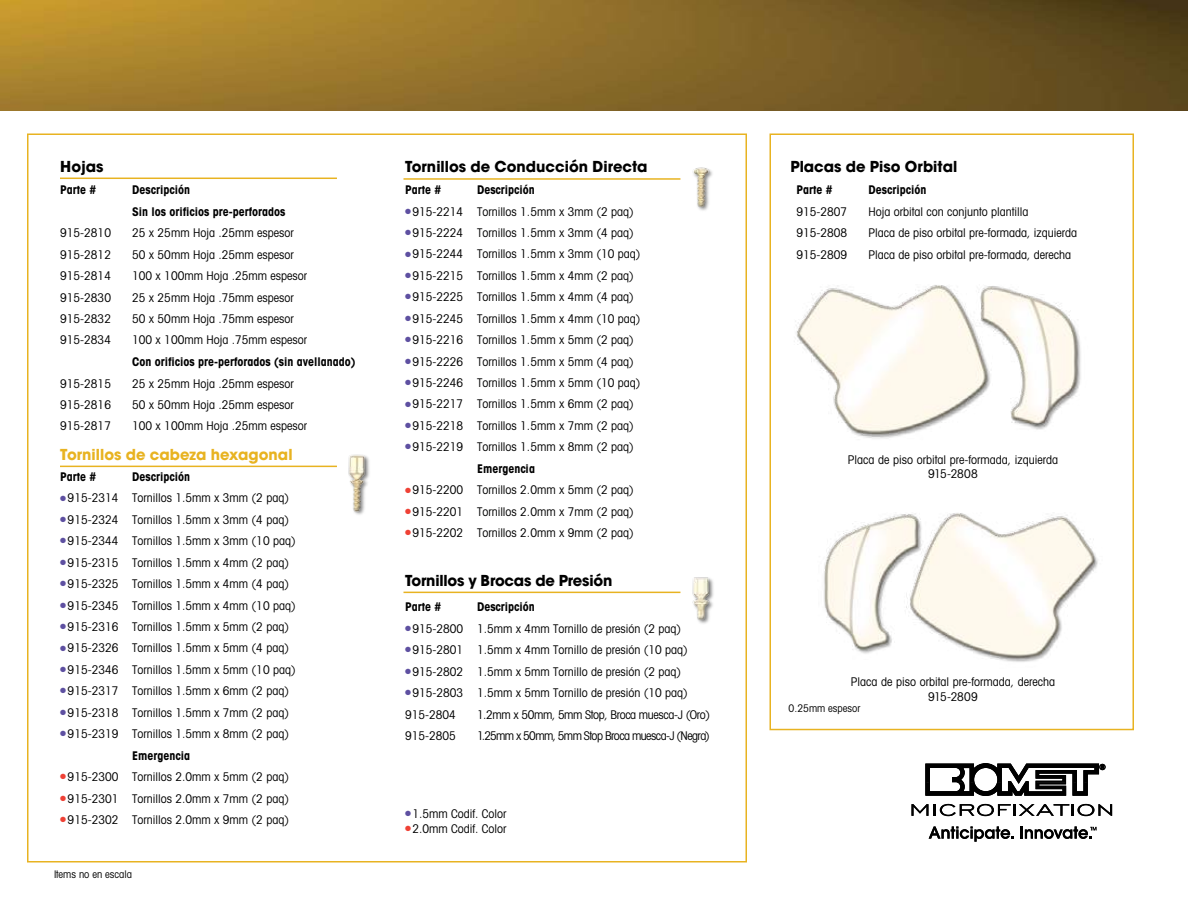
<style>
.page{position:relative;width:1188px;height:918px;background:#fff}
.page>*{position:absolute;margin:0;border:0;box-sizing:border-box;transform-origin:0 0}
.t1{font:700 15px "Avant Garde";color:#000}
.t2{font:700 15px "Avant Garde";letter-spacing:.005em;color:#e8b321}
.t3{font:condensed 12px/21.8px "Avant Garde";color:#000}
.t4{font:700 condensed 12px/21.8px "Avant Garde";color:#000}
.t5{font:condensed 12px "Avant Garde";letter-spacing:-.045em;color:#000}
.t6{font:condensed 12px "Avant Garde";letter-spacing:-.03em;color:#000}
.t7{font:condensed 10.5px "Avant Garde";color:#000}
.s1{font-weight:700}
</style>
<div class="page">
<img style="left:0;top:0;width:1188px;height:110px">
<div style="left:770px;top:134px;width:364px;height:596px;border:2px solid #e8b321"></div>
<svg style="left:926px;top:764px;width:179px;height:32px"></svg>
<svg style="left:912px;top:804px;width:16px;height:12px"></svg>
<svg style="left:934px;top:804px;width:178px;height:12px"></svg>
<svg style="left:929px;top:826px;width:85px;height:16px"></svg>
<svg style="left:1021px;top:826px;width:75px;height:13px"></svg>
<hr style="left:60px;top:178px;width:277px;height:1px;background:#e8b321">
<hr style="left:60px;top:466px;width:277px;height:1px;background:#e8b321">
<hr style="left:404px;top:592px;width:276px;height:1px;background:#e8b321">
<hr style="left:404px;top:178px;width:276px;height:2px;background:#e8b321">
<img style="left:795px;top:285px;width:286px;height:154px">
<img style="left:824px;top:513px;width:274px;height:149px">
<img style="left:348px;top:454px;width:22px;height:61px">
<img style="left:693px;top:167px;width:20px;height:44px">
<div style="left:691px;top:577px;width:24px;height:48px;background:#000;opacity:.5"></div>
<img style="left:691px;top:577px;width:24px;height:45px">
<p class="t1" style="left:60px;top:157px;width:45px">Hojas</p>
<p class="t4" style="left:60px;top:179px;width:38px">Parte #</p>
<p class="t4" style="left:132px;top:179px;width:155px">Descripción<br>Sin los orificios pre-perforados</p>
<p class="t3" style="left:60px;top:222px;width:52px">915-2810</p>
<p class="t3" style="left:132px;top:222px;width:163px">25 x 25mm Hoja .25mm espesor</p>
<p class="t3" style="left:60px;top:243px;width:52px">915-2812</p>
<p class="t3" style="left:132px;top:243px;width:163px">50 x 50mm Hoja .25mm espesor</p>
<p class="t3" style="left:60px;top:265px;width:52px">915-2814</p>
<p class="t3" style="left:132px;top:265px;width:176px">100 x 100mm Hoja .25mm espesor</p>
<p class="t3" style="left:60px;top:286px;width:52px">915-2830</p>
<p class="t3" style="left:132px;top:286px;width:163px">25 x 25mm Hoja .75mm espesor</p>
<p class="t3" style="left:60px;top:308px;width:52px">915-2832</p>
<p class="t3" style="left:132px;top:308px;width:163px">50 x 50mm Hoja .75mm espesor</p>
<p class="t3" style="left:60px;top:329px;width:52px">915-2834</p>
<p class="t3" style="left:132px;top:329px;width:176px">100 x 100mm Hoja .75mm espesor</p>
<p class="t4" style="left:132px;top:351px;width:225px">Con orificios pre-perforados (sin avellanado)</p>
<p class="t3" style="left:60px;top:372px;width:52px">915-2815</p>
<p class="t3" style="left:132px;top:372px;width:163px">25 x 25mm Hoja .25mm espesor</p>
<p class="t3" style="left:60px;top:394px;width:52px">915-2816</p>
<p class="t3" style="left:132px;top:394px;width:163px">50 x 50mm Hoja .25mm espesor</p>
<p class="t3" style="left:60px;top:415px;width:52px">915-2817</p>
<p class="t3" style="left:132px;top:415px;width:176px">100 x 100mm Hoja .25mm espesor</p>
<p class="t2" style="left:60px;top:445px;width:234px">Tornillos de cabeza hexagonal</p>
<p class="t4" style="left:60px;top:465px;width:38px">Parte #</p>
<p class="t4" style="left:132px;top:465px;width:59px">Descripción</p>
<p class="t3" style="left:60px;top:487px;width:230px"><sup>●</sup> 915-2314 Tornillos 1.5mm x 3mm (2 paq)</p>
<p class="t3" style="left:60px;top:508px;width:230px"><sup>●</sup> 915-2324 Tornillos 1.5mm x 3mm (4 paq)</p>
<p class="t3" style="left:60px;top:530px;width:237px"><sup>●</sup> 915-2344 Tornillos 1.5mm x 3mm (10 paq)</p>
<p class="t3" style="left:60px;top:551px;width:230px"><sup>●</sup> 915-2315 Tornillos 1.5mm x 4mm (2 paq)</p>
<p class="t3" style="left:60px;top:573px;width:230px"><sup>●</sup> 915-2325 Tornillos 1.5mm x 4mm (4 paq)</p>
<p class="t3" style="left:60px;top:594px;width:237px"><sup>●</sup> 915-2345 Tornillos 1.5mm x 4mm (10 paq)</p>
<p class="t3" style="left:60px;top:616px;width:230px"><sup>●</sup> 915-2316 Tornillos 1.5mm x 5mm (2 paq)</p>
<p class="t3" style="left:60px;top:637px;width:230px"><sup>●</sup> 915-2326 Tornillos 1.5mm x 5mm (4 paq)</p>
<p class="t3" style="left:60px;top:658px;width:237px"><sup>●</sup> 915-2346 Tornillos 1.5mm x 5mm (10 paq)</p>
<p class="t3" style="left:60px;top:680px;width:230px"><sup>●</sup> 915-2317 Tornillos 1.5mm x 6mm (2 paq)</p>
<p class="t3" style="left:60px;top:701px;width:230px"><sup>●</sup> 915-2318 Tornillos 1.5mm x 7mm (2 paq)</p>
<p class="t3" style="left:132px;top:723px;width:158px;text-indent:-72px"><sup>●</sup> 915-2319 Tornillos 1.5mm x 8mm (2 paq)<br><span class="s1">Emergencia</span></p>
<p class="t3" style="left:60px;top:766px;width:230px"><sup>●</sup> 915-2300 Tornillos 2.0mm x 5mm (2 paq)</p>
<p class="t3" style="left:60px;top:787px;width:230px"><sup>●</sup> 915-2301 Tornillos 2.0mm x 7mm (2 paq)</p>
<p class="t3" style="left:60px;top:809px;width:230px"><sup>●</sup> 915-2302 Tornillos 2.0mm x 9mm (2 paq)</p>
<p class="t7" style="left:54px;top:868px;width:80px">Items no en escala</p>
<p class="t1" style="left:405px;top:157px;width:244px">Tornillos de Conducción Directa</p>
<p class="t4" style="left:405px;top:179px;width:38px">Parte #</p>
<p class="t4" style="left:477px;top:179px;width:59px">Descripción</p>
<p class="t3" style="left:405px;top:200px;width:230px"><sup>●</sup> 915-2214 Tornillos 1.5mm x 3mm (2 paq)</p>
<p class="t3" style="left:405px;top:222px;width:230px"><sup>●</sup> 915-2224 Tornillos 1.5mm x 3mm (4 paq)</p>
<p class="t3" style="left:405px;top:243px;width:237px"><sup>●</sup> 915-2244 Tornillos 1.5mm x 3mm (10 paq)</p>
<p class="t3" style="left:405px;top:264px;width:230px"><sup>●</sup> 915-2215 Tornillos 1.5mm x 4mm (2 paq)</p>
<p class="t3" style="left:405px;top:286px;width:230px"><sup>●</sup> 915-2225 Tornillos 1.5mm x 4mm (4 paq)</p>
<p class="t3" style="left:405px;top:307px;width:237px"><sup>●</sup> 915-2245 Tornillos 1.5mm x 4mm (10 paq)</p>
<p class="t3" style="left:405px;top:329px;width:230px"><sup>●</sup> 915-2216 Tornillos 1.5mm x 5mm (2 paq)</p>
<p class="t3" style="left:405px;top:350px;width:230px"><sup>●</sup> 915-2226 Tornillos 1.5mm x 5mm (4 paq)</p>
<p class="t3" style="left:405px;top:372px;width:237px"><sup>●</sup> 915-2246 Tornillos 1.5mm x 5mm (10 paq)</p>
<p class="t3" style="left:405px;top:393px;width:230px"><sup>●</sup> 915-2217 Tornillos 1.5mm x 6mm (2 paq)</p>
<p class="t3" style="left:405px;top:414px;width:230px"><sup>●</sup> 915-2218 Tornillos 1.5mm x 7mm (2 paq)</p>
<p class="t3" style="left:477px;top:436px;width:158px;text-indent:-72px"><sup>●</sup> 915-2219 Tornillos 1.5mm x 8mm (2 paq)<br><span class="s1">Emergencia</span></p>
<p class="t3" style="left:405px;top:479px;width:230px"><sup>●</sup> 915-2200 Tornillos 2.0mm x 5mm (2 paq)</p>
<p class="t3" style="left:405px;top:500px;width:230px"><sup>●</sup> 915-2201 Tornillos 2.0mm x 7mm (2 paq)</p>
<p class="t3" style="left:405px;top:522px;width:230px"><sup>●</sup> 915-2202 Tornillos 2.0mm x 9mm (2 paq)</p>
<p class="t1" style="left:405px;top:571px;width:209px">Tornillos y Brocas de Presión</p>
<p class="t4" style="left:405px;top:596px;width:38px">Parte #</p>
<p class="t4" style="left:477px;top:596px;width:59px">Descripción</p>
<p class="t3" style="left:405px;top:617px;width:278px"><sup>●</sup> 915-2800 1.5mm x 4mm Tornillo de presión (2 paq)</p>
<p class="t3" style="left:405px;top:639px;width:284px"><sup>●</sup> 915-2801 1.5mm x 4mm Tornillo de presión (10 paq)</p>
<p class="t3" style="left:405px;top:660px;width:278px"><sup>●</sup> 915-2802 1.5mm x 5mm Tornillo de presión (2 paq)</p>
<p class="t3" style="left:405px;top:682px;width:284px"><sup>●</sup> 915-2803 1.5mm x 5mm Tornillo de presión (10 paq)<br>915-2804</p>
<p class="t6" style="left:477px;top:707px;width:235px">1.2mm x 50mm, 5mm Stop, Broca muesca-J (Oro)</p>
<p class="t3" style="left:405px;top:725px;width:52px">915-2805</p>
<p class="t5" style="left:477px;top:728px;width:234px">1.25mm x 50mm, 5mm Stop Broca muesca-J (Negra)</p>
<p class="t3" style="left:405px;top:803px;width:103px"><sup>●</sup> 1.5mm Codif. Color</p>
<p class="t3" style="left:405px;top:817px;width:103px"><sup>●</sup> 2.0mm Codif. Color</p>
<p class="t1" style="left:790px;top:157px;width:169px">Placas de Piso Orbital</p>
<p class="t4" style="left:796px;top:179px;width:38px">Parte #</p>
<p class="t4" style="left:868px;top:179px;width:59px">Descripción</p>
<p class="t3" style="left:796px;top:200px;width:52px">915-2807</p>
<p class="t3" style="left:868px;top:200px;width:161px">Hoja orbital con conjunto plantilla</p>
<p class="t3" style="left:796px;top:222px;width:52px">915-2808</p>
<p class="t3" style="left:868px;top:222px;width:210px">Placa de piso orbital pre-formada, izquierda</p>
<p class="t3" style="left:796px;top:243px;width:52px">915-2809</p>
<p class="t3" style="left:868px;top:243px;width:204px">Placa de piso orbital pre-formada, derecha</p>
<p class="t3" style="left:848px;top:452px;width:212px;line-height:14.4px;text-align:center">Placa de piso orbital pre-formada, izquierda<br>915-2808</p>
<p class="t3" style="left:851px;top:674px;width:206px;line-height:14.4px;text-align:center">Placa de piso orbital pre-formada, derecha<br>915-2809</p>
<p class="t7" style="left:789px;top:702px;width:73px">0.25mm espesor</p>
</div>
